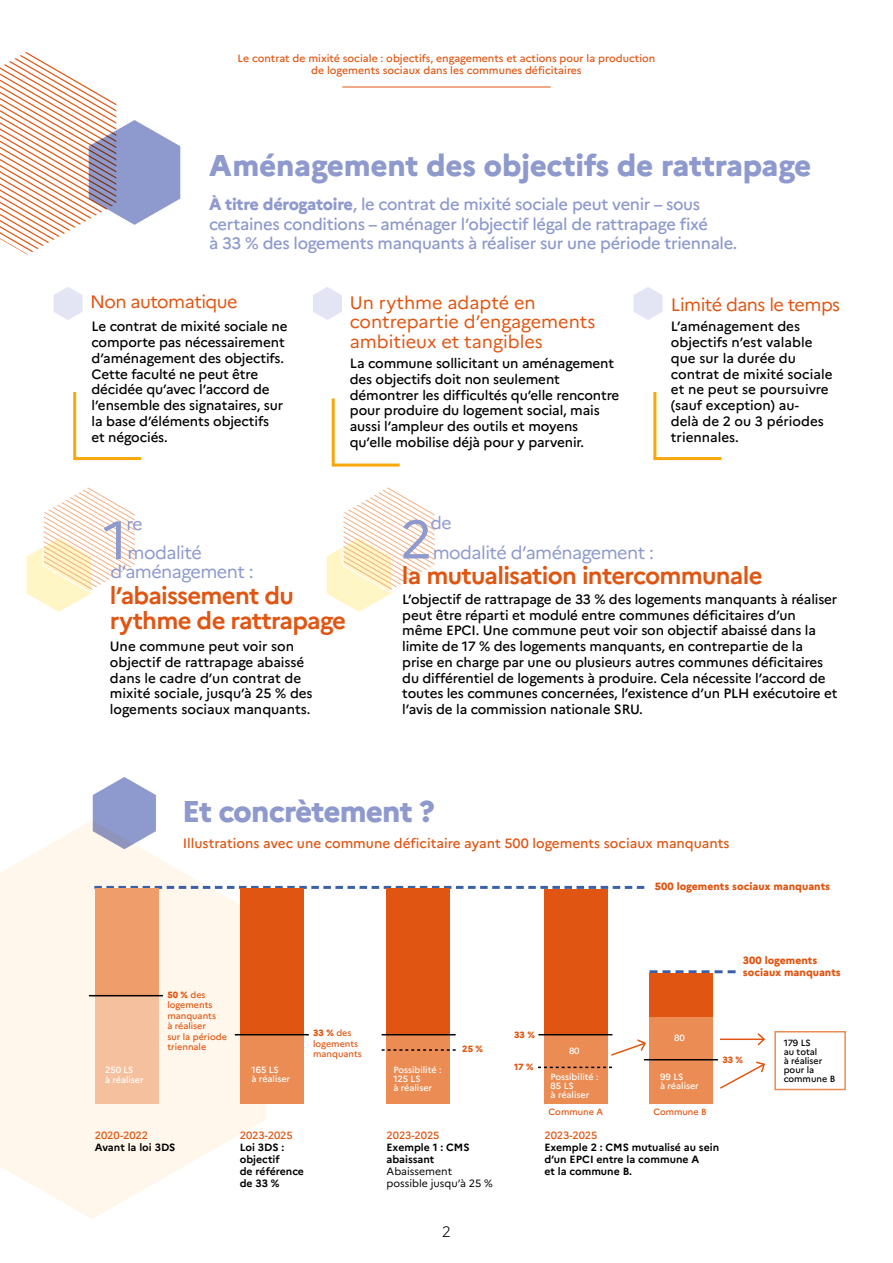
<style>
.page{position:relative;width:893px;height:1263px;background:#fff}
.page>*{position:absolute;margin:0;border:0;box-sizing:border-box;transform-origin:0 0}
.t1{font:54px "Marianne";color:#8e99cd}
.t2{font:800 30px "Marianne";letter-spacing:-.01em;color:#8e99cd}
.t3{font:800 30px "Marianne";letter-spacing:-.03em;color:#8e99cd}
.t4{font:700 24px/25.5px "Marianne";letter-spacing:-.03em;color:#e05512}
.t5{font:18px/19.5px "Marianne";letter-spacing:-.005em;color:#e05512}
.t6{font:18px/19.5px "Marianne";letter-spacing:-.03em;color:#8e99cd}
.t7{font:18px "Marianne";letter-spacing:-.03em;color:#e05512}
.t8{font:17.55px "Marianne";color:#8e99cd}
.t9{font:500 16.5px/19.5px "Marianne";letter-spacing:-.02em;color:#8e99cd}
.t10{font:300 15px "Marianne";color:#000}
.t11{font:500 13.5px/15.8px "Marianne";letter-spacing:-.01em;color:#000}
.t12{font:500 13.5px "Marianne";color:#e05512}
.t13{font:500 10.5px/12px "Marianne";color:#e05512;text-align:center}
.t14{font:700 10.5px/12px "Marianne";color:#000}
.t15{font:800 10.5px/12px "Marianne";color:#e05512}
.t16{font:10.5px/12px "Marianne";color:#000}
.t17{font:500 9px/9px "Marianne";letter-spacing:-.005em;color:#fff}
.t18{font:500 9px/10.5px "Marianne";color:#e05512}
.t19{font:500 9px/9px "Marianne";color:#000}
.t20{font:800 9px "Marianne";color:#e05512}
.s1{font-weight:800}
</style>
<div class="page">
<hr style="left:342px;top:87px;width:209px;height:1px;background:#e05512">
<svg style="left:327px;top:487px;width:108px;height:125px"></svg>
<svg style="left:27px;top:487px;width:108px;height:125px"></svg>
<svg style="left:0;top:52px;width:180px;height:203px"></svg>
<svg style="left:93px;top:777px;width:63px;height:43px"></svg>
<div style="left:544px;top:889px;width:64px;height:146px;background:#e05512"></div>
<div style="left:544px;top:1035px;width:64px;height:68px;background:#eb8c54"></div>
<svg style="left:0;top:820px;width:266px;height:399px;fill:#fff7eb"></svg>
<svg style="left:94px;top:886px;width:550px;height:3px"></svg>
<div style="left:95px;top:996px;width:64px;height:107px;background:#f5c09d"></div>
<div style="left:240px;top:1034px;width:64px;height:69px;background:#eb8c54"></div>
<div style="left:386px;top:1035px;width:64px;height:68px;background:#eb8c54"></div>
<div style="left:649px;top:1017px;width:64px;height:86px;background:#eb8c54"></div>
<svg style="left:611px;top:1039px;width:35px;height:17px"></svg>
<svg style="left:720px;top:1061px;width:45px;height:28px"></svg>
<hr style="left:720px;top:1038px;width:44px;height:2px;background:#e05512">
<svg style="left:756px;top:1033px;width:9px;height:13px"></svg>
<svg style="left:382px;top:1049px;width:74px;height:2px"></svg>
<div style="left:95px;top:889px;width:64px;height:107px;background:#ef9e6b"></div>
<hr style="left:89px;top:995px;width:74px;height:1px;background:#000">
<div style="left:240px;top:889px;width:64px;height:146px;background:#e05512"></div>
<hr style="left:235px;top:1034px;width:74px;height:1px;background:#000">
<div style="left:386px;top:889px;width:64px;height:146px;background:#e05512"></div>
<hr style="left:382px;top:1034px;width:74px;height:1px;background:#000">
<svg style="left:649px;top:970px;width:87px;height:3px"></svg>
<svg style="left:538px;top:1066px;width:74px;height:2px"></svg>
<hr style="left:538px;top:1034px;width:74px;height:1px;background:#000">
<hr style="left:644px;top:1059px;width:74px;height:1px;background:#000">
<div style="left:649px;top:973px;width:64px;height:44px;background:#e05512"></div>
<div style="left:774px;top:1031px;width:72px;height:59px;border:2px solid #eb8c54"></div>
<svg style="left:54px;top:287px;width:29px;height:33px"></svg>
<svg style="left:73px;top:392px;width:69px;height:69px"></svg>
<svg style="left:331px;top:398px;width:69px;height:69px"></svg>
<svg style="left:653px;top:392px;width:69px;height:69px"></svg>
<svg style="left:313px;top:287px;width:29px;height:33px"></svg>
<svg style="left:634px;top:287px;width:29px;height:33px"></svg>
<p class="t13" style="left:238px;top:52px;width:419px">Le contrat de mixité sociale : objectifs, engagements et actions pour la production de logements sociaux dans les communes déficitaires</p>
<h2 class="t2" style="left:209px;top:147px;width:604px">Aménagement des objectifs de rattrapage</h2>
<p class="t9" style="left:209px;top:194px;width:530px"><span class="s1">À titre dérogatoire</span>, le contrat de mixité sociale peut venir – sous certaines conditions – aménager l’objectif légal de rattrapage fixé<br>à 33 % des logements manquants à réaliser sur une période triennale.</p>
<h3 class="t7" style="left:90px;top:291px;width:149px">Non automatique</h3>
<p class="t11" style="left:92px;top:319px;width:198px">Le contrat de mixité sociale ne comporte pas nécessairement d’aménagement des objectifs.<br>Cette faculté ne peut être décidée qu’avec l’accord de l’ensemble des signataires, sur la base d’éléments objectifs<br>et négociés.</p>
<h3 class="t5" style="left:350px;top:292px;width:187px">Un rythme adapté en</h3>
<h3 class="t7" style="left:671px;top:294px;width:171px">Limité dans le temps</h3>
<h3 class="t5" style="left:350px;top:312px;width:247px">contrepartie d’engagements ambitieux et tangibles</h3>
<p class="t11" style="left:671px;top:319px;width:163px">L’aménagement des objectifs n’est valable que sur la durée du contrat de mixité sociale et ne peut se poursuivre (sauf exception) au-<br>delà de 2 ou 3 périodes triennales.</p>
<p class="t11" style="left:350px;top:355px;width:271px">La commune sollicitant un aménagement des objectifs doit non seulement démontrer les difficultés qu’elle rencontre pour produire du logement social, mais aussi l’ampleur des outils et moyens qu’elle mobilise déjà pour y parvenir.</p>
<h1 class="t1" style="left:103px;top:507px;width:26px">1</h1>
<p class="t8" style="left:127px;top:513px;width:18px">re</p>
<h1 class="t1" style="left:400px;top:506px;width:34px">2</h1>
<p class="t8" style="left:431px;top:512px;width:23px">de</p>
<h3 class="t6" style="left:433px;top:542px;width:223px">modalité d’aménagement :</h3>
<h3 class="t4" style="left:402px;top:563px;width:362px">la mutualisation intercommunale</h3>
<h3 class="t6" style="left:110px;top:543px;width:145px;text-indent:17px">modalité d’aménagement :</h3>
<h3 class="t4" style="left:110px;top:582px;width:238px">l’abaissement du rythme de rattrapage</h3>
<p class="t11" style="left:402px;top:591px;width:437px">L’objectif de rattrapage de 33 % des logements manquants à réaliser peut être réparti et modulé entre communes déficitaires d’un même EPCI. Une commune peut voir son objectif abaissé dans la limite de 17 % des logements manquants, en contrepartie de la prise en charge par une ou plusieurs autres communes déficitaires du différentiel de logements à produire. Cela nécessite l’accord de toutes les communes concernées, l’existence d’un PLH exécutoire et l’avis de la commission nationale SRU.</p>
<p class="t11" style="left:110px;top:638px;width:204px">Une commune peut voir son objectif de rattrapage abaissé dans le cadre d’un contrat de mixité sociale, jusqu’à 25 % des logements sociaux manquants.</p>
<h2 class="t3" style="left:182px;top:793px;width:254px">Et concrètement ?</h2>
<p class="t12" style="left:183px;top:835px;width:548px">Illustrations avec une commune déficitaire ayant 500 logements sociaux manquants</p>
<p class="t15" style="left:655px;top:880px;width:177px">500 logements sociaux manquants</p>
<p class="t18" style="left:167px;top:989px;width:61px"><span class="s1">50 %</span> des logements manquants<br>à réaliser<br>sur la période triennale</p>
<p class="t18" style="left:313px;top:1028px;width:50px"><span class="s1">33 %</span> des logements manquants</p>
<p class="t17" style="left:105px;top:1064px;width:40px;line-height:10.5px">250 LS<br>à réaliser</p>
<p class="t17" style="left:251px;top:1065px;width:40px">165 LS<br>à réaliser</p>
<p class="t17" style="left:393px;top:1065px;width:50px">Possibilité :<br>125 LS<br>à réaliser</p>
<p class="t20" style="left:462px;top:1044px;width:22px">25 %</p>
<p class="t13" style="left:95px;top:1129px;width:55px">2020-2022</p>
<p class="t14" style="left:95px;top:1141px;width:82px">Avant la loi 3DS</p>
<p class="t13" style="left:240px;top:1129px;width:55px">2023-2025</p>
<p class="t14" style="left:240px;top:1141px;width:66px">Loi 3DS : objectif<br>de référence de 33 %</p>
<p class="t13" style="left:386px;top:1129px;width:55px">2023-2025</p>
<p class="t14" style="left:386px;top:1141px;width:85px">Exemple 1 : CMS abaissant</p>
<p class="t16" style="left:386px;top:1165px;width:108px">Abaissement possible jusqu’à 25 %</p>
<p class="t10" style="left:442px;top:1222px;width:10px">2</p>
<p class="t15" style="left:743px;top:954px;width:99px">300 logements sociaux manquants</p>
<p class="t20" style="left:514px;top:1029px;width:22px">33 %</p>
<p class="t20" style="left:514px;top:1061px;width:21px">17 %</p>
<p class="t17" style="left:569px;top:1046px;width:12px">80</p>
<p class="t17" style="left:674px;top:1033px;width:12px">80</p>
<p class="t17" style="left:550px;top:1072px;width:50px">Possibilité :<br>85 LS<br>à réaliser</p>
<p class="t17" style="left:660px;top:1073px;width:40px">99 LS<br>à réaliser</p>
<p class="t18" style="left:549px;top:1106px;width:56px">Commune A</p>
<p class="t18" style="left:653px;top:1106px;width:55px">Commune B</p>
<p class="t20" style="left:722px;top:1054px;width:22px">33 %</p>
<p class="t13" style="left:544px;top:1129px;width:55px">2023-2025</p>
<p class="t14" style="left:544px;top:1141px;width:176px">Exemple 2 : CMS mutualisé au sein d’un EPCI entre la commune A<br>et la commune B.</p>
<p class="t19" style="left:784px;top:1038px;width:53px">179 LS<br>au total<br>à réaliser pour la commune B</p>
</div>
